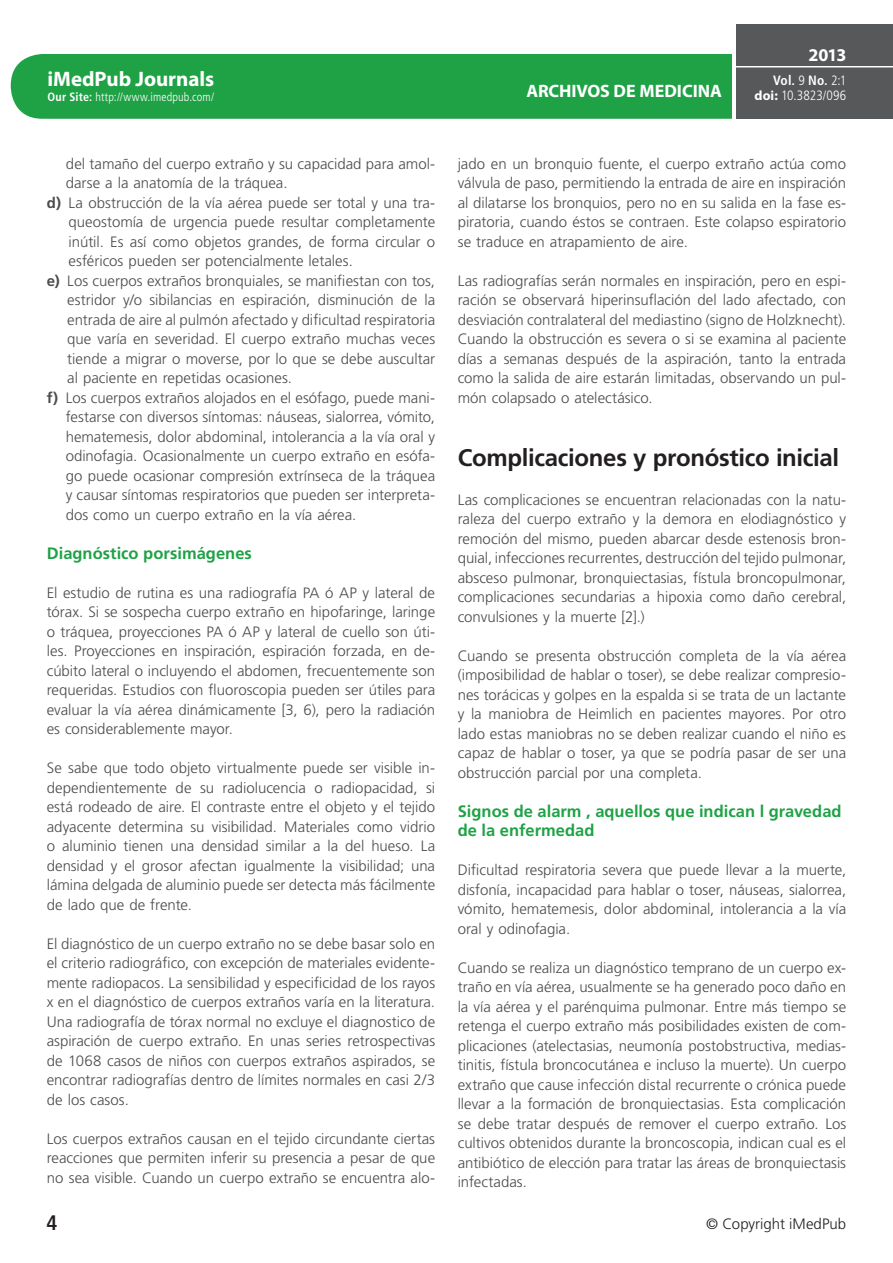
<style>
.page{position:relative;width:893px;height:1263px;background:#fff}
.page>*{position:absolute;margin:0;border:0;box-sizing:border-box;transform-origin:0 0}
._02-Subtit{font:700 24px "Frutiger LT Std";letter-spacing:-.015em;color:#231f20}
.t1{font:700 21px "Myriad Pro";letter-spacing:-.005em;color:#fff}
.t2{font:700 condensed 21px "Frutiger LT Std";color:#231f20}
.t3{font:700 18px "Myriad Pro";letter-spacing:-.005em;color:#fff}
._02a-Subtit_B{font:700 16.5px/19.5px "Frutiger LT Std";color:#1fa245}
._01-txt_80{font:300 15px/19.5px "Frutiger LT Std";color:#4b4c4d;text-align:justify}
.t4{font:300 15px "Frutiger LT Std";color:#231f20}
.t5{font:300 condensed 13.5px/15px "Frutiger LT Std";letter-spacing:.005em;color:#fff;text-align:right}
.t6{font:300 condensed 12px "Frutiger LT Std";letter-spacing:.015em;color:#fff}
.s1{font-weight:700}
.s2{font-family:"Myriad Pro";font-weight:700;font-stretch:normal}
</style>
<div class="page">
<div style="left:11px;top:54px;width:774px;height:65px;background:#1fa245;border-radius:32px"></div>
<div style="left:732px;top:0;width:6px;height:126px;background:#fff"></div>
<div style="left:736px;top:24px;width:157px;height:95px;background:#57585a"></div>
<hr style="left:736px;top:66px;width:157px;height:1px;background:#fff">
<h2 class="t1" style="left:48px;top:65px;width:168px">iMedPub Journals</h2>
<p class="t6" style="left:48px;top:90px;width:168px"><span class="s1">Our Site:</span> http://www.imedpub.com/</p>
<p class="_01-txt_80" style="left:66px;top:154px;width:371px">del tamaño del cuerpo extraño y su capacidad para amol&shy;darse a la anatomía de la tráquea.</p>
<p class="_01-txt_80" style="left:69px;top:193px;width:368px;text-indent:-22px"><span class="s1">d)</span> La obstrucción de la vía aérea puede ser total y una tra&shy;queostomía de urgencia puede resultar completamente inútil. Es así como objetos grandes, de forma circular o esféricos pueden ser potencialmente letales.</p>
<p class="_01-txt_80" style="left:67px;top:271px;width:369px;text-indent:-21px"><span class="s1">e)</span> Los cuerpos extraños bronquiales, se manifiestan con tos, estridor y/o sibilancias en espiración, disminución de la entrada de aire al pulmón afectado y dificultad respiratoria que varía en severidad. El cuerpo extraño muchas veces tiende a migrar o moverse, por lo que se debe auscultar al paciente en repetidas ocasiones.</p>
<p class="_01-txt_80" style="left:66px;top:388px;width:371px;text-indent:-19px"><span class="s1">f)</span> Los cuerpos extraños alojados en el esófago, puede mani&shy;festarse con diversos síntomas: náuseas, sialorrea, vómito, hematemesis, dolor abdominal, intolerancia a la vía oral y odinofagia. Ocasionalmente un cuerpo extraño en esófa&shy;go puede ocasionar compresión extrínseca de la tráquea y causar síntomas respiratorios que pueden ser interpreta&shy;dos como un cuerpo extraño en la vía aérea.</p>
<p class="_02a-Subtit_B" style="left:47px;top:543px;width:207px">Diagnóstico porsimágenes</p>
<p class="_01-txt_80" style="left:47px;top:583px;width:390px">El estudio de rutina es una radiografía PA ó AP y lateral de tórax. Si se sospecha cuerpo extraño en hipofaringe, laringe o tráquea, proyecciones PA ó AP y lateral de cuello son úti&shy;les. Proyecciones en inspiración, espiración forzada, en de&shy;cúbito lateral o incluyendo el abdomen, frecuentemente son requeridas. Estudios con fluoroscopia pueden ser útiles para evaluar la vía aérea dinámicamente [3, 6), pero la radiación es considerablemente mayor.</p>
<p class="_01-txt_80" style="left:47px;top:758px;width:390px">Se sabe que todo objeto virtualmente puede ser visible in&shy;dependientemente de su radiolucencia o radiopacidad, si está rodeado de aire. El contraste entre el objeto y el tejido adyacente determina su visibilidad. Materiales como vidrio o aluminio tienen una densidad similar a la del hueso. La densidad y el grosor afectan igualmente la visibilidad; una lámina delgada de aluminio puede ser detecta más fácilmente de lado que de frente.</p>
<p class="_01-txt_80" style="left:47px;top:934px;width:390px">El diagnóstico de un cuerpo extraño no se debe basar solo en el criterio radiográfico, con excepción de materiales evidente&shy;mente radiopacos. La sensibilidad y especificidad de los rayos x en el diagnóstico de cuerpos extraños varía en la literatura.<br>Una radiografía de tórax normal no excluye el diagnostico de aspiración de cuerpo extraño. En unas series retrospectivas de 1068 casos de niños con cuerpos extraños aspirados, se encontrar radiografías dentro de límites normales en casi 2/3 de los casos.</p>
<p class="_01-txt_80" style="left:47px;top:1129px;width:390px">Los cuerpos extraños causan en el tejido circundante ciertas reacciones que permiten inferir su presencia a pesar de que no sea visible. Cuando un cuerpo extraño se encuentra alo-</p>
<p class="t3" style="left:526px;top:79px;width:197px">ARCHIVOS DE MEDICINA</p>
<p class="t3" style="left:808px;top:43px;width:39px">2013</p>
<p class="t5" style="left:755px;top:73px;width:93px"><span class="s1">Vol.</span> 9 <span class="s1">No.</span> 2:1 <span class="s2">doi:</span> 10.3823/096</p>
<p class="_01-txt_80" style="left:458px;top:154px;width:390px">jado en un bronquio fuente, el cuerpo extraño actúa como válvula de paso, permitiendo la entrada de aire en inspiración al dilatarse los bronquios, pero no en su salida en la fase es&shy;piratoria, cuando éstos se contraen. Este colapso espiratorio se traduce en atrapamiento de aire.</p>
<p class="_01-txt_80" style="left:458px;top:271px;width:390px">Las radiografías serán normales en inspiración, pero en espi&shy;ración se observará hiperinsuflación del lado afectado, con desviación contralateral del mediastino (signo de Holzknecht).</p>
<p class="_01-txt_80" style="left:458px;top:329px;width:390px">Cuando la obstrucción es severa o si se examina al paciente días a semanas después de la aspiración, tanto la entrada como la salida de aire estarán limitadas, observando un pul&shy;món colapsado o atelectásico.</p>
<p class="_02-Subtit" style="left:458px;top:443px;width:383px">Complicaciones y pronóstico inicial</p>
<p class="_01-txt_80" style="left:458px;top:490px;width:390px">Las complicaciones se encuentran relacionadas con la natu&shy;raleza del cuerpo extraño y la demora en elodiagnóstico y remoción del mismo, pueden abarcar desde estenosis bron&shy;quial, infecciones recurrentes, destrucción del tejido pulmonar, absceso pulmonar, bronquiectasias, fístula broncopulmonar, complicaciones secundarias a hipoxia como daño cerebral, convulsiones y la muerte [2].)</p>
<p class="_01-txt_80" style="left:458px;top:646px;width:390px">Cuando se presenta obstrucción completa de la vía aérea (imposibilidad de hablar o toser), se debe realizar compresio&shy;nes torácicas y golpes en la espalda si se trata de un lactante y la maniobra de Heimlich en pacientes mayores. Por otro lado estas maniobras no se deben realizar cuando el niño es capaz de hablar o toser, ya que se podría pasar de ser una obstrucción parcial por una completa.</p>
<p class="_02a-Subtit_B" style="left:458px;top:801px;width:385px">Signos de alarm , aquellos que indican l gravedad de la enfermedad</p>
<p class="_01-txt_80" style="left:458px;top:860px;width:390px">Dificultad respiratoria severa que puede llevar a la muerte, disfonía, incapacidad para hablar o toser, náuseas, sialorrea, vómito, hematemesis, dolor abdominal, intolerancia a la vía oral y odinofagia.</p>
<p class="_01-txt_80" style="left:458px;top:958px;width:390px">Cuando se realiza un diagnóstico temprano de un cuerpo ex&shy;traño en vía aérea, usualmente se ha generado poco daño en la vía aérea y el parénquima pulmonar. Entre más tiempo se retenga el cuerpo extraño más posibilidades existen de com&shy;plicaciones (atelectasias, neumonía postobstructiva, medias&shy;tinitis, fístula broncocutánea e incluso la muerte). Un cuerpo extraño que cause infección distal recurrente o crónica puede llevar a la formación de bronquiectasias. Esta complicación se debe tratar después de remover el cuerpo extraño. Los cultivos obtenidos durante la broncoscopia, indican cual es el antibiótico de elección para tratar las áreas de bronquiectasis infectadas.</p>
<h2 class="t2" style="left:46px;top:1210px;width:12px">4</h2>
<p class="t4" style="left:706px;top:1216px;width:141px">© Copyright iMedPub</p>
</div>
